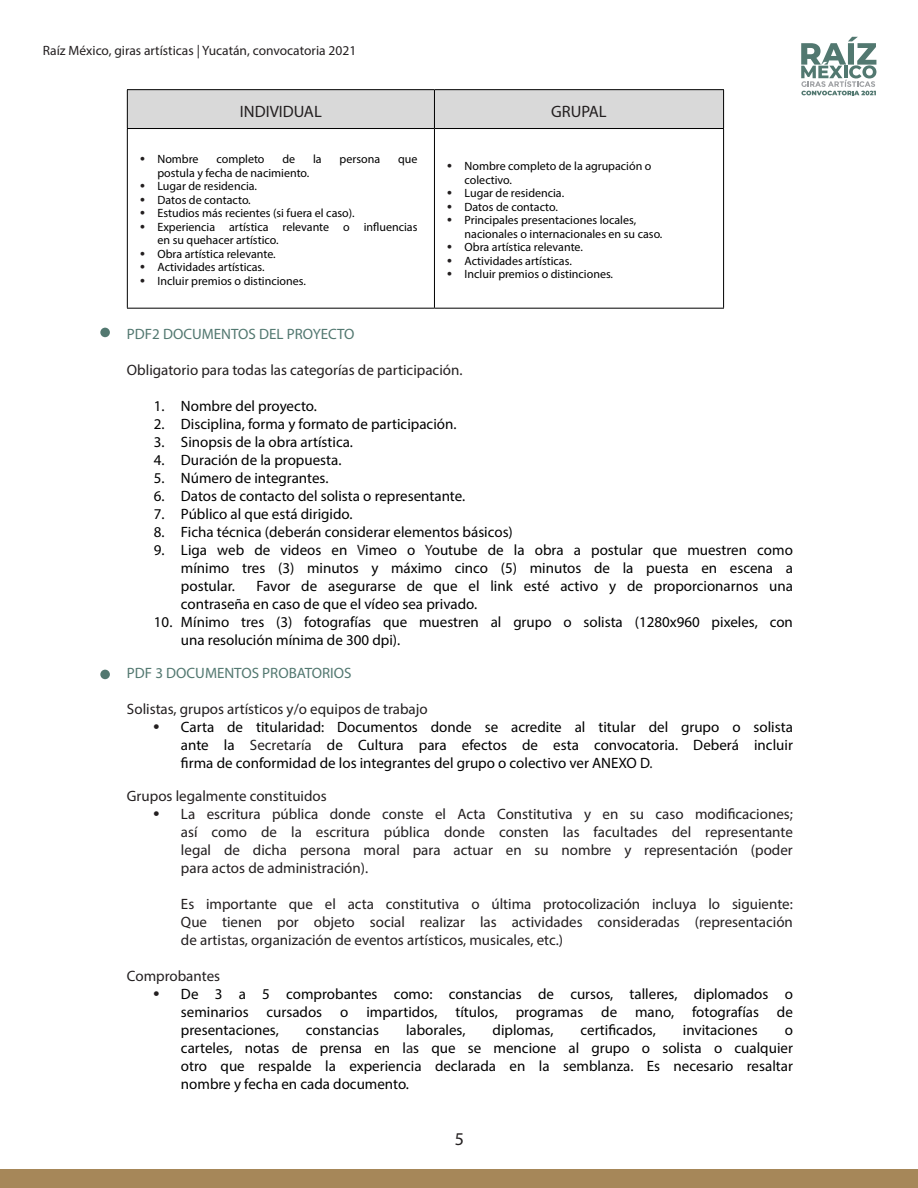
<style>
.page{position:relative;width:918px;height:1188px;background:#fff}
.page>*{position:absolute;margin:0;border:0;box-sizing:border-box;transform-origin:0 0}
.t1{font:18px "Myriad Pro";color:#231f20}
.t2{font:16.5px "Myriad Pro";color:#231f20}
.t3{font:15px/18px "Myriad Pro";color:#000;text-align:justify}
.t4{font:15px/18px "Myriad Pro";color:#231f20;text-align:justify}
.t5{font:15px "Myriad Pro";color:#527870}
.t6{font:13.5px "Myriad Pro";color:#231f20}
.t7{font:12px/13.5px "Myriad Pro";color:#000}
.s1{font-family:"Helvetica LT Std";color:#231f20}
.s2{color:#231f20}
.s3{font-family:"Helvetica LT Std"}
</style>
<div class="page">
<svg style="left:801px;top:37px;width:75px;height:58px"></svg>
<div style="left:0;top:1169px;width:918px;height:19px;background:#a68759"></div>
<div style="left:128px;top:90px;width:595px;height:38px;background:#d9d9d9"></div>
<hr style="left:127px;top:89px;width:307px;height:1px;background:#000">
<hr style="left:127px;top:90px;width:1px;height:38px;background:#000">
<hr style="left:434px;top:89px;width:290px;height:1px;background:#000">
<hr style="left:434px;top:90px;width:1px;height:38px;background:#000">
<hr style="left:723px;top:90px;width:1px;height:38px;background:#000">
<hr style="left:127px;top:128px;width:307px;height:1px;background:#000">
<hr style="left:127px;top:129px;width:1px;height:179px;background:#000">
<hr style="left:434px;top:128px;width:290px;height:1px;background:#000">
<hr style="left:434px;top:129px;width:1px;height:179px;background:#000">
<hr style="left:723px;top:129px;width:1px;height:179px;background:#000">
<hr style="left:127px;top:308px;width:307px;height:1px;background:#000">
<hr style="left:434px;top:308px;width:290px;height:1px;background:#000">
<div style="left:100px;top:328px;width:10px;height:9px;background:#527870;border-radius:50%"></div>
<div style="left:100px;top:670px;width:10px;height:9px;background:#527870;border-radius:50%"></div>
<p class="t6" style="left:43px;top:42px;width:315px">Raíz México, giras artísticas | Yucatán, convocatoria 2021</p>
<p class="t2" style="left:240px;top:101px;width:83px">INDIVIDUAL</p>
<p class="t2" style="left:551px;top:101px;width:57px">GRUPAL</p>
<p class="t7" style="left:140px;top:152px;width:60px"><span class="s1">•</span> Nombre</p>
<p class="t7" style="left:217px;top:152px;width:50px">completo</p>
<p class="t7" style="left:282px;top:152px;width:14px">de</p>
<p class="t7" style="left:313px;top:152px;width:10px">la</p>
<p class="t7" style="left:340px;top:152px;width:42px">persona</p>
<p class="t7" style="left:398px;top:152px;width:21px">que</p>
<p class="t7" style="left:157px;top:166px;width:153px">postula y fecha de nacimiento.</p>
<p class="t7" style="left:140px;top:179px;width:118px"><span class="s1">•</span> Lugar de residencia.</p>
<p class="t7" style="left:140px;top:193px;width:112px"><span class="s1">•</span> Datos de contacto.</p>
<p class="t7" style="left:140px;top:206px;width:216px"><span class="s1">•</span> Estudios más recientes (si fuera el caso).</p>
<p class="t7" style="left:157px;top:220px;width:261px;text-indent:-17px"><span class="s1">•</span> Experiencia artística relevante o influencias en su quehacer artístico.</p>
<p class="t7" style="left:140px;top:247px;width:137px"><span class="s1">•</span> Obra artística relevante.</p>
<p class="t7" style="left:140px;top:260px;width:126px"><span class="s1">•</span> Actividades artísticas.</p>
<p class="t7" style="left:140px;top:274px;width:167px"><span class="s1">•</span> Incluir premios o distinciones.</p>
<p class="t7" style="left:465px;top:159px;width:188px;text-indent:-17px"><span class="s1">•</span> Nombre completo de la agrupación o colectivo.</p>
<p class="t7" style="left:448px;top:186px;width:118px"><span class="s1">•</span> Lugar de residencia.</p>
<p class="t7" style="left:448px;top:200px;width:112px"><span class="s1">•</span> Datos de contacto.</p>
<p class="t7" style="left:465px;top:213px;width:199px;text-indent:-17px"><span class="s1">•</span> Principales presentaciones locales, nacionales o internacionales en su caso.</p>
<p class="t7" style="left:448px;top:240px;width:137px"><span class="s1">•</span> Obra artística relevante.</p>
<p class="t7" style="left:448px;top:254px;width:126px"><span class="s1">•</span> Actividades artísticas.</p>
<p class="t7" style="left:448px;top:267px;width:167px"><span class="s1">•</span> Incluir premios o distinciones.</p>
<p class="t5" style="left:127px;top:324px;width:229px">PDF2 DOCUMENTOS DEL PROYECTO</p>
<p class="t4" style="left:127px;top:360px;width:337px">Obligatorio para todas las categorías de participación.</p>
<p class="t3" style="left:154px;top:396px;width:164px">1. Nombre del proyecto.</p>
<p class="t3" style="left:154px;top:414px;width:304px">2. Disciplina, forma y formato de participación.</p>
<p class="t3" style="left:154px;top:432px;width:201px">3. Sinopsis de la obra artística.</p>
<p class="t3" style="left:154px;top:450px;width:189px">4. Duración de la propuesta.</p>
<p class="t3" style="left:154px;top:468px;width:176px">5. Número de integrantes.</p>
<p class="t3" style="left:154px;top:486px;width:313px">6. Datos de contacto del solista o representante.</p>
<p class="t3" style="left:154px;top:504px;width:200px">7. Público al que está dirigido.</p>
<p class="t3" style="left:154px;top:522px;width:360px">8. Ficha técnica (deberán considerar elementos básicos)</p>
<p class="t3" style="left:181px;top:540px;width:614px;text-indent:-27px">9. Liga web de videos en <span class="s2">V</span>imeo o <span class="s2">Y</span>outube de la obra a postular que muestren como mínimo tres (3) minutos y máximo cinco (5) minutos de la puesta en escena a postular.</p>
<p class="t3" style="left:181px;top:576px;width:614px;text-indent:76px">Favor de asegurarse de que el link esté activo y de proporcionarnos una contraseña en caso de que el vídeo sea privado.</p>
<p class="t3" style="left:181px;top:612px;width:613px;text-indent:-27px">10. Mínimo tres (3) fotografías que muestren al grupo o solista (1280x960 pixeles, con una resolución mínima de 300 dpi).</p>
<p class="t5" style="left:127px;top:663px;width:226px">PDF 3 DOCUMENTOS PROBATORIOS</p>
<p class="t4" style="left:127px;top:699px;width:302px">Solistas, grupos artísticos y/o equipos de trabajo</p>
<p class="t3" style="left:181px;top:717px;width:613px;text-indent:-27px"><span class="s1">•</span> Carta de titularidad: Documentos donde se acredite al titular del grupo o solista ante la <span class="s2">Secretaría</span> de Cultura para efectos de esta convocatoria. Deberá incluir firma de conformidad de los integrantes del grupo o colectivo ver ANEXO D<span class="s2">.</span></p>
<p class="t4" style="left:127px;top:786px;width:201px">Grupos legalmente constituidos</p>
<p class="t4" style="left:181px;top:804px;width:613px;text-indent:-27px"><span class="s3">•</span> La escritura pública donde conste el Acta Constitutiva y en su caso modificaciones; así como de la escritura pública donde consten las facultades del representante legal de dicha persona moral para actuar en su nombre y representación (poder para actos de administración).</p>
<p class="t4" style="left:181px;top:894px;width:613px">Es importante que el acta constitutiva o última protocolización incluya lo siguiente:<br>Que tienen por objeto social realizar las actividades consideradas (representación de artistas, organización de eventos artísticos, musicales, etc.)</p>
<p class="t4" style="left:127px;top:966px;width:95px">Comprobantes</p>
<p class="t3" style="left:181px;top:984px;width:613px;text-indent:-27px"><span class="s1">•</span> De 3 a 5 comprobantes como: constancias de cursos, talleres, diplomados o seminarios cursados o impartidos, títulos, programas de mano, fotografías de presentaciones,</p>
<p class="t3" style="left:306px;top:1020px;width:75px">constancias</p>
<p class="t3" style="left:406px;top:1020px;width:61px">laborales,</p>
<p class="t3" style="left:493px;top:1020px;width:62px">diplomas,</p>
<p class="t3" style="left:581px;top:1020px;width:77px">certificados,</p>
<p class="t3" style="left:683px;top:1020px;width:76px">invitaciones</p>
<p class="t3" style="left:181px;top:1020px;width:614px;text-indent:604px">o carteles, notas de prensa en l<span class="s2">a</span>s que se mencione al grupo o solista o cualquier otro que respalde la experiencia declarada en la semblanza. Es necesario resaltar nombre y fecha en cada documento.</p>
<p class="t1" style="left:455px;top:1128px;width:11px">5</p>
</div>
